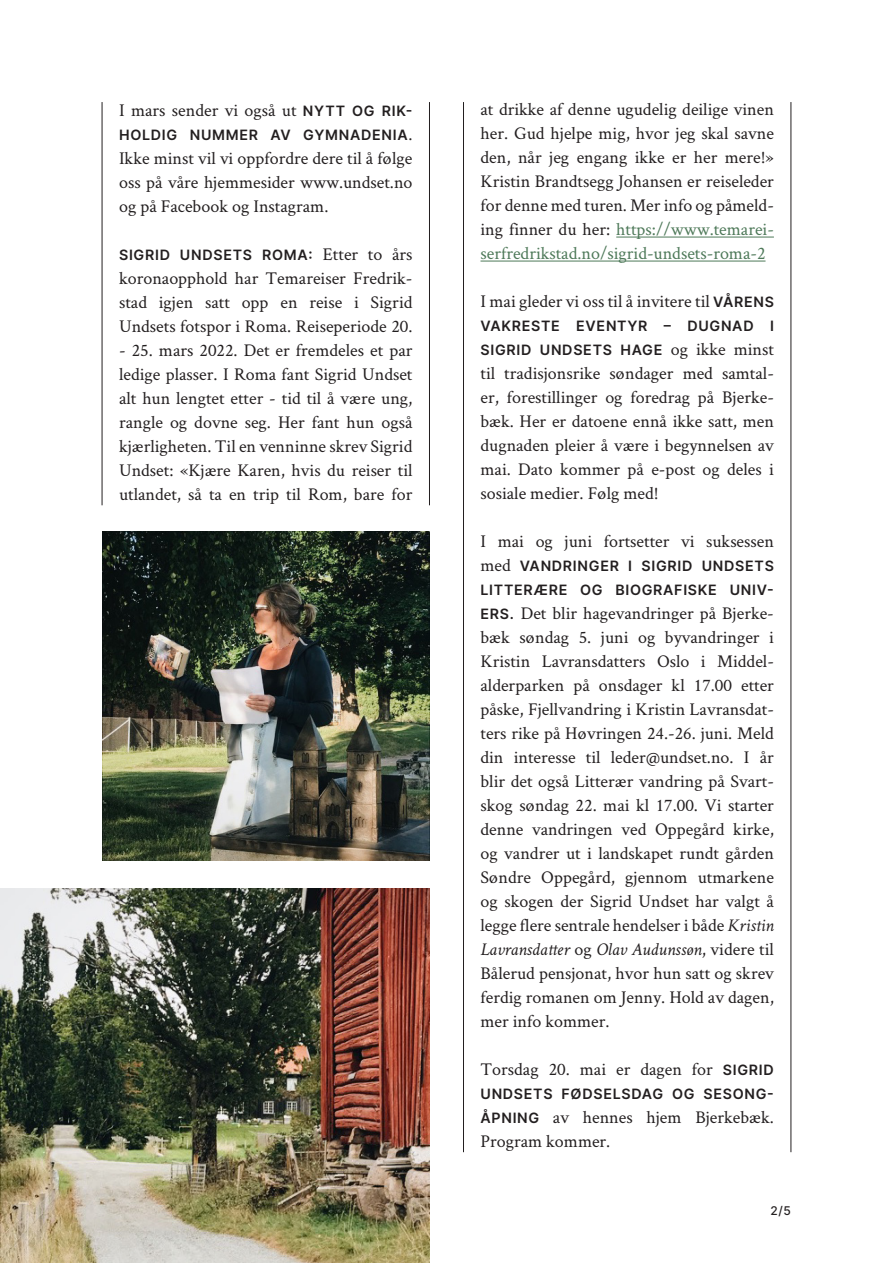
<style>
.page{position:relative;width:893px;height:1263px;background:#fff}
.page>*{position:absolute;margin:0;border:0;box-sizing:border-box;transform-origin:0 0}
.t1{font:18px/24px "Crimson Text";color:#231f20;text-align:justify}
.t2{font:600 14.25px/24px "Inter";letter-spacing:.05em;color:#231f20}
.t3{font:500 12px "Inter";color:#231f20}
.s1{font-family:"Inter";font-weight:600;font-size:14.25px}
.s2{font-family:"Crimson Text";font-weight:400;font-size:18px}
.s3{color:#4e7959}
.s4{font-style:italic}
</style>
<div class="page">
<hr style="left:102px;top:102px;width:1px;height:403px;background:#231f20">
<hr style="left:429px;top:102px;width:1px;height:403px;background:#231f20">
<hr style="left:463px;top:102px;width:1px;height:1050px;background:#231f20">
<hr style="left:791px;top:102px;width:1px;height:1050px;background:#231f20">
<hr style="left:616px;top:237px;width:158px;height:1px;background:#4e7959">
<hr style="left:480px;top:261px;width:285px;height:1px;background:#4e7959">
<img style="left:0;top:889px;width:429px;height:374px">
<img style="left:102px;top:531px;width:327px;height:329px">
<p class="t1" style="left:119px;top:97px;width:295px">I mars sender vi også ut <span class="s1">NYTT OG RIK-</span></p>
<p class="t2" style="left:119px;top:122px;width:295px">HOLDIG NUMMER AV GYMNADENIA<span class="s2">.</span></p>
<p class="t1" style="left:119px;top:145px;width:295px">Ikke minst vil vi oppfordre dere til å følge oss på våre hjemmesider www.undset.no og på Facebook og Instagram.</p>
<p class="t2" style="left:119px;top:242px;width:295px">SIGRID UNDSETS ROMA: <span class="s2">Etter to års</span></p>
<p class="t1" style="left:119px;top:265px;width:295px">koronaopphold har Temareiser Fredrik&shy;stad igjen satt opp en reise i Sigrid Undsets fotspor i Roma. Reiseperiode 20.</p>
<p class="t1" style="left:119px;top:337px;width:295px">- 25. mars 2022. Det er fremdeles et par ledige plasser. I Roma fant Sigrid Undset alt hun lengtet etter - tid til å være ung, rangle og dovne seg. Her fant hun også kjærligheten. Til en venninne skrev Sigrid Undset: «Kjære Karen, hvis du reiser til utlandet, så ta en trip til Rom, bare for</p>
<p class="t1" style="left:480px;top:96px;width:295px">at drikke af denne ugudelig deilige vinen her. Gud hjelpe mig, hvor jeg skal savne den, når jeg engang ikke er her mere!» Kristin Brandtsegg Johansen er reiseleder for denne med turen. Mer info og påmeld&shy;ing finner du her: <span class="s3">https://www.temarei&shy;serfredrikstad.no/sigrid-undsets-roma-2</span></p>
<p class="t1" style="left:480px;top:288px;width:295px">I mai gleder vi oss til å invitere til <span class="s1">VÅRENS</span></p>
<p class="t2" style="left:480px;top:313px;width:295px">VAKRESTE EVENTYR – DUGNAD I<br>SIGRID UNDSETS HAGE <span class="s2">og ikke minst</span></p>
<p class="t1" style="left:480px;top:360px;width:295px">til tradisjonsrike søndager med samtal&shy;er, forestillinger og foredrag på Bjerke&shy;bæk. Her er datoene ennå ikke satt, men dugnaden pleier å være i begynnelsen av mai. Dato kommer på e-post og deles i sosiale medier. Følg med!</p>
<p class="t1" style="left:480px;top:528px;width:295px">I mai og juni fortsetter vi suksessen</p>
<p class="t2" style="left:480px;top:553px;width:295px"><span class="s2">med</span> VANDRINGER I SIGRID UNDSETS<br>LITTERÆRE OG BIOGRAFISKE UNIV-</p>
<p class="t1" style="left:480px;top:600px;width:295px"><span class="s1">ERS.</span> Det blir hagevandringer på Bjerke&shy;bæk søndag 5. juni og byvandringer i Kristin Lavransdatters Oslo i Middel&shy;alderparken på onsdager kl 17.00 etter påske, Fjellvandring i Kristin Lavransdat&shy;ters rike på Høvringen 24.-26. juni. Meld din interesse til leder@undset.no. I år blir det også Litterær vandring på Svart&shy;skog søndag 22. mai kl 17.00. Vi starter denne vandringen ved Oppegård kirke, og vandrer ut i landskapet rundt gården Søndre Oppegård, gjennom utmarkene og skogen der Sigrid Undset har valgt å legge flere sentrale hendelser i både <span class="s4">Kristin Lavransdatter</span> og <span class="s4">Olav Audunssøn</span>, videre til Bålerud pensjonat, hvor hun satt og skrev ferdig romanen om Jenny. Hold av dagen, mer info kommer.</p>
<p class="t1" style="left:480px;top:1056px;width:295px">Torsdag 20. mai er dagen for <span class="s1">SIGRID</span></p>
<p class="t2" style="left:480px;top:1081px;width:295px">UNDSETS FØDSELSDAG OG SESONG-</p>
<p class="t1" style="left:480px;top:1104px;width:295px"><span class="s1">ÅPNING</span> av hennes hjem Bjerkebæk.<br>Program kommer.</p>
<p class="t3" style="left:770px;top:1202px;width:22px">2/5</p>
</div>
